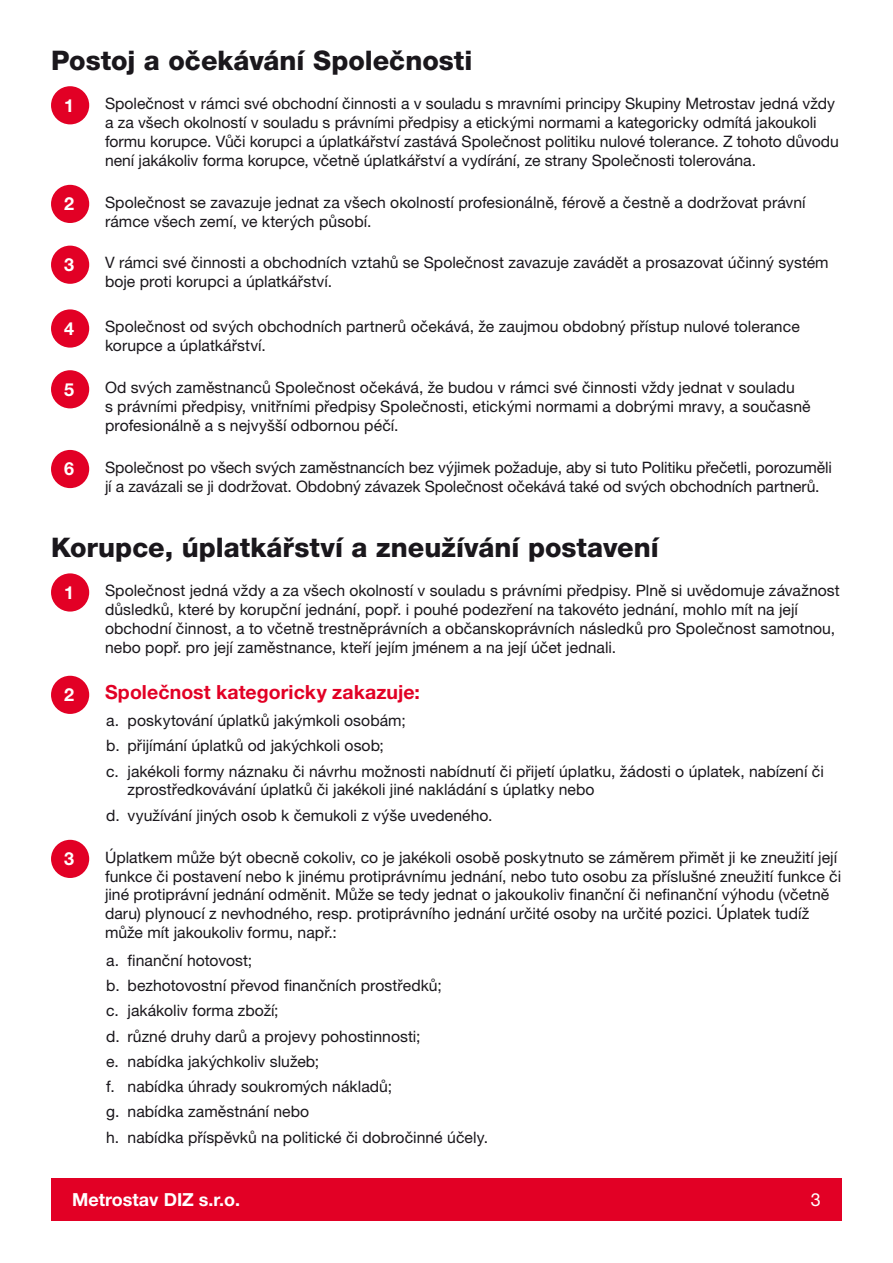
<style>
.page{position:relative;width:893px;height:1263px;background:#fff}
.page>*{position:absolute;margin:0;border:0;box-sizing:border-box;transform-origin:0 0}
.t1{font:800 27px "Helvetica Neue LT Pro";color:#1a171c}
.t2{font:700 19.5px "Helvetica Neue LT Pro";letter-spacing:.005em;color:#e20025}
.t3{font:700 18px "Helvetica Neue LT Pro";color:#fff}
.t4{font:18px "Helvetica Neue LT Pro";color:#fff}
.t5{font:15.75px/18.9px "Helvetica Neue LT Pro";color:#1a171c}
</style>
<div class="page">
<div style="left:51px;top:1178px;width:791px;height:42px;background:#e20025"></div>
<div style="left:51px;top:86px;width:38px;height:38px;background:#e20025;border-radius:50%"></div>
<div style="left:51px;top:185px;width:38px;height:38px;background:#e20025;border-radius:50%"></div>
<div style="left:51px;top:246px;width:38px;height:38px;background:#e20025;border-radius:50%"></div>
<div style="left:51px;top:309px;width:38px;height:39px;background:#e20025;border-radius:50%"></div>
<div style="left:51px;top:370px;width:38px;height:38px;background:#e20025;border-radius:50%"></div>
<div style="left:51px;top:450px;width:38px;height:38px;background:#e20025;border-radius:50%"></div>
<div style="left:51px;top:573px;width:38px;height:39px;background:#e20025;border-radius:50%"></div>
<div style="left:51px;top:676px;width:38px;height:38px;background:#e20025;border-radius:50%"></div>
<div style="left:51px;top:840px;width:38px;height:38px;background:#e20025;border-radius:50%"></div>
<h1 class="t1" style="left:51px;top:45px;width:423px">Postoj a očekávání Společnosti</h1>
<p class="t3" style="left:64px;top:94px;width:12px">1</p>
<p class="t5" style="left:105px;top:94px;width:735px">Společnost v rámci své obchodní činnosti a v souladu s mravními principy Skupiny Metrostav jedná vždy a za všech okolností v souladu s právními předpisy a etickými normami a kategoricky odmítá jakoukoli formu korupce. Vůči korupci a úplatkářství zastává Společnost politiku nulové tolerance. Z tohoto důvodu není jakákoliv forma korupce, včetně úplatkářství a vydírání, ze strany Společnosti tolerována.</p>
<p class="t3" style="left:64px;top:193px;width:12px">2</p>
<p class="t5" style="left:105px;top:192px;width:702px">Společnost se zavazuje jednat za všech okolností profesionálně, férově a čestně a dodržovat právní rámce všech zemí, ve kterých působí.</p>
<p class="t3" style="left:64px;top:254px;width:12px">3</p>
<p class="t5" style="left:105px;top:253px;width:725px">V rámci své činnosti a obchodních vztahů se Společnost zavazuje zavádět a prosazovat účinný systém boje proti korupci a úplatkářství.</p>
<p class="t3" style="left:64px;top:317px;width:12px">4</p>
<p class="t5" style="left:105px;top:317px;width:696px">Společnost od svých obchodních partnerů očekává, že zaujmou obdobný přístup nulové tolerance korupce a úplatkářství.</p>
<p class="t3" style="left:64px;top:378px;width:12px">5</p>
<p class="t5" style="left:105px;top:378px;width:707px">Od svých zaměstnanců Společnost očekává, že budou v rámci své činnosti vždy jednat v souladu<br>s právními předpisy, vnitřními předpisy Společnosti, etickými normami a dobrými mravy, a současně profesionálně a s nejvyšší odbornou péčí.</p>
<p class="t3" style="left:64px;top:458px;width:12px">6</p>
<p class="t5" style="left:105px;top:457px;width:728px">Společnost po všech svých zaměstnancích bez výjimek požaduje, aby si tuto Politiku přečetli, porozuměli jí a zavázali se ji dodržovat. Obdobný závazek Společnost očekává také od svých obchodních partnerů.</p>
<h1 class="t1" style="left:51px;top:532px;width:609px">Korupce, úplatkářství a zneužívání postavení</h1>
<p class="t3" style="left:64px;top:581px;width:12px">1</p>
<p class="t5" style="left:105px;top:581px;width:736px">Společnost jedná vždy a za všech okolností v souladu s právními předpisy. Plně si uvědomuje závažnost důsledků, které by korupční jednání, popř. i pouhé podezření na takovéto jednání, mohlo mít na její obchodní činnost, a to včetně trestněprávních a občanskoprávních následků pro Společnost samotnou, nebo popř. pro její zaměstnance, kteří jejím jménem a na její účet jednali.</p>
<p class="t3" style="left:64px;top:684px;width:12px">2</p>
<p class="t2" style="left:105px;top:680px;width:316px">Společnost kategoricky zakazuje:</p>
<p class="t5" style="left:106px;top:707px;width:719px;line-height:25.3px">a. poskytování úplatků jakýmkoli osobám;<br>b. přijímání úplatků od jakýchkoli osob;<br>c. jakékoli formy náznaku či návrhu možnosti nabídnutí či přijetí úplatku, žádosti o úplatek, nabízení či</p>
<p class="t5" style="left:106px;top:777px;width:490px;line-height:25.3px;text-indent:21px">zprostředkovávání úplatků či jakékoli jiné nakládání s úplatky nebo d. využívání jiných osob k čemukoli z výše uvedeného.</p>
<p class="t3" style="left:64px;top:848px;width:12px">3</p>
<p class="t5" style="left:105px;top:847px;width:738px">Úplatkem může být obecně cokoliv, co je jakékoli osobě poskytnuto se záměrem přimět ji ke zneužití její funkce či postavení nebo k jinému protiprávnímu jednání, nebo tuto osobu za příslušné zneužití funkce či jiné protiprávní jednání odměnit. Může se tedy jednat o jakoukoliv finanční či nefinanční výhodu (včetně daru) plynoucí z nevhodného, resp. protiprávního jednání určité osoby na určité pozici. Úplatek tudíž může mít jakoukoliv formu, např.:</p>
<p class="t5" style="left:106px;top:947px;width:383px;line-height:25.3px">a. finanční hotovost;<br>b. bezhotovostní převod finančních prostředků;<br>c. jakákoliv forma zboží;<br>d. různé druhy darů a projevy pohostinnosti;<br>e. nabídka jakýchkoliv služeb;<br>f. nabídka úhrady soukromých nákladů;<br>g. nabídka zaměstnání nebo<br>h. nabídka příspěvků na politické či dobročinné účely.</p>
<p class="t3" style="left:72px;top:1188px;width:169px">Metrostav DIZ s.r.o.</p>
<p class="t4" style="left:811px;top:1188px;width:12px">3</p>
</div>
